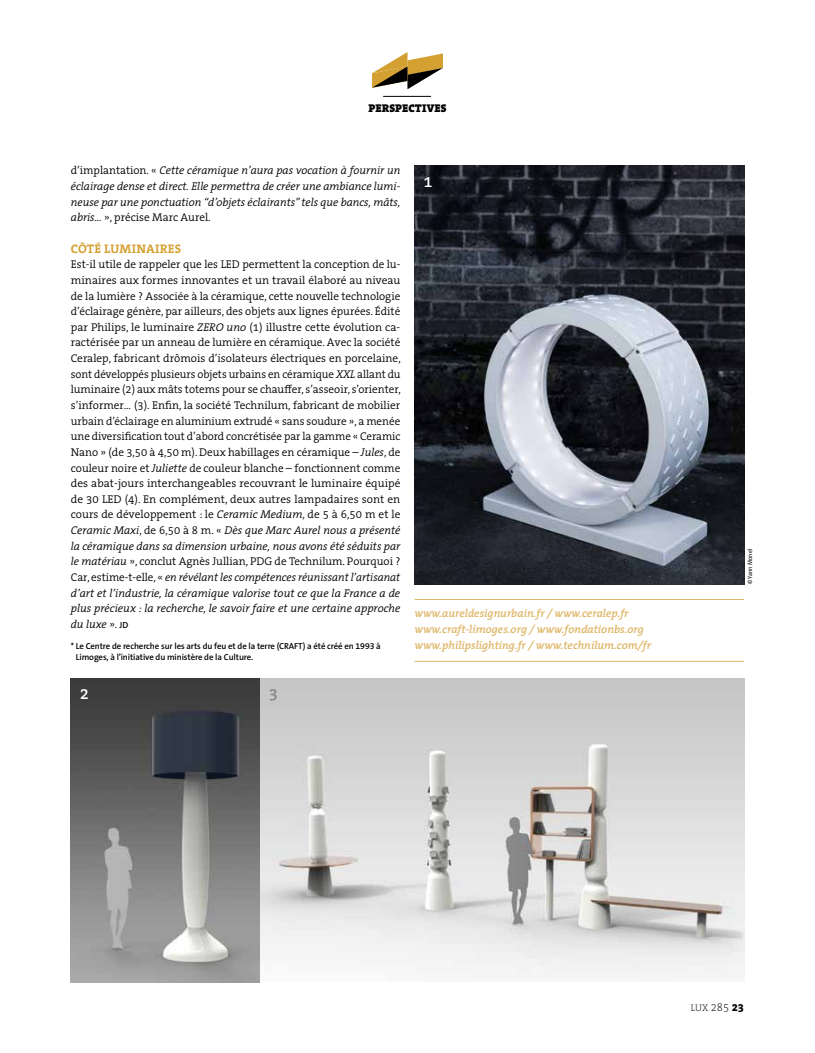
<style>
.page{position:relative;width:815px;height:1053px;background:#fff}
.page>*{position:absolute;margin:0;border:0;box-sizing:border-box;transform-origin:0 0}
.t1{font:600 16.25px "The Serif B W6";color:#fff}
.t2{font:600 16.25px "The Serif B W6";color:#868786}
.t3{font:700 12.5px "The Serif B W7";letter-spacing:.015em;color:#d4a031}
.t4{font:300 11.25px/15.6px "The Serif B W4";color:#000;text-align:justify}
.t5{font:italic 300 11.25px/15.6px "The Serif B W4";color:#000;text-align:justify}
.t6{font:italic 600 11.25px/15.6px "The Serif B W6";color:#dfb667}
.t7{font:900 11.25px "The Serif B W9";color:#000}
.t8{font:200 9.62px "The Serif B W2";color:#000}
.t9{font:600 8.75px/10.5px "The Sans B W6";letter-spacing:-.01em;color:#000}
.t10{font:6.25px "The Sans B W5 Plain";color:#000;scale:.93 1}
.s1{font-style:normal}
.s2{font-style:italic}
.s3{font-family:"The Sans B W6";font-weight:600;font-style:normal;font-size:8.75px}
.s4{font-size:11.25px}
.s5{font-family:"The Serif B W8";font-weight:800;font-size:11.25px}
</style>
<div class="page">
<hr style="left:415px;top:599px;width:329px;height:1px;background:#dfb667">
<hr style="left:415px;top:661px;width:329px;height:1px;background:#dfb667">
<svg style="left:372px;top:52px;width:71px;height:37px"></svg>
<hr style="left:383px;top:96px;width:48px;height:1px;background:#000">
<img style="left:415px;top:166px;width:329px;height:418px">
<img style="left:71px;top:678px;width:673px;height:304px">
<p class="t7" style="left:368px;top:100px;width:8px">PERSPEC</p>
<p class="t7" style="left:415px;top:100px;width:27px">TIVES</p>
<p class="t5" style="left:71px;top:163px;width:331px"><span class="s1">d’implantation. «</span> Cette céramique n’aura pas vocation à fournir un éclairage dense et direct. Elle permettra de créer une ambiance lumi&shy;neuse par une ponctuation “d’objets éclairants” tels que bancs, mâts, abris... <span class="s1">», précise Marc Aurel.</span></p>
<p class="t3" style="left:71px;top:240px;width:112px">CÔTÉ LUMINAIRES</p>
<p class="t4" style="left:71px;top:257px;width:157px">Est-il utile de rappeler que les LED</p>
<p class="t4" style="left:71px;top:257px;width:332px;text-indent:172px">permettent la conception de lu&shy;minaires aux formes innovantes et un travail élaboré au niveau de la lumière ? Associée à la céramique, cette nouvelle technologie d’éclairage génère, par ailleurs, des objets aux lignes épurées. Édité par Philips, le luminaire <span class="s2">ZERO uno</span> (1) illustre cette évolution ca&shy;ractérisée par un anneau de lumière en céramique. Avec la société Ceralep, fabricant drômois d’isolateurs électriques en porcelaine, sont développés plusieurs objets urbains en céramique <span class="s2">XXL</span> allant du luminaire (2) aux mâts totems pour se chauffer, s’asseoir, s’orienter, s’informer… (3). Enfin, la société Technilum, fabricant de mobilier urbain d’éclairage en aluminium extrudé « sans soudure », a menée une diversification tout d’abord concrétisée par la gamme « Ceramic Nano » (de 3,50 à 4,50 m). Deux habillages en céramique – <span class="s2">Jules</span>, de couleur noire et <span class="s2">Juliette</span> de couleur blanche – fonctionnent comme des abat-jours interchangeables recouvrant le luminaire équipé de 30 LED</p>
<p class="t5" style="left:71px;top:491px;width:331px;text-indent:54px"><span class="s1">(4). En complément, deux autres lampadaires sont en cours de développement : le</span> Ceramic Medium<span class="s1">, de 5 à 6,50 m et le </span>Ceramic Maxi<span class="s1">, de 6,50 à 8 m. «</span> Dès que Marc Aurel nous a présenté la céramique dans sa dimension urbaine, nous avons été séduits par le matériau <span class="s1">», conclut Agnès Jullian, PDG de Technilum. Pourquoi ?<br>Car, estime-t-elle, «</span> en révélant les compétences réunissant l’artisanat d’art et l’industrie, la céramique valorise tout ce que la France a de plus précieux : la recherche, le savoir faire et une certaine approche du luxe <span class="s1">».</span> <span class="s3">JD</span></p>
<p class="t9" style="left:76px;top:640px;width:306px;text-indent:-5px">* Le Centre de recherche sur les arts du feu et de la terre (CRAFT) a été créé en 1993 à<br>Limoges, à l’initiative du ministère de la Culture.</p>
<h1 class="t1" style="left:80px;top:683px;width:11px">2</h1>
<h1 class="t2" style="left:269px;top:683px;width:11px">3</h1>
<h1 class="t1" style="left:423px;top:171px;width:11px">1</h1>
<p class="t6" style="left:415px;top:606px;width:238px">www.aureldesignurbain.fr / www.ceralep.fr www.craft-limoges.org / www.fondationbs.org www.philipslighting.fr / www.technilum.com/fr</p>
<p class="t10" style="left:746px;top:584px;width:39px;rotate:-90deg">© Yann Monel</p>
<p class="t8" style="left:691px;top:1001px;width:55px">lux <span class="s4">285</span> <span class="s5">23</span></p>
</div>
